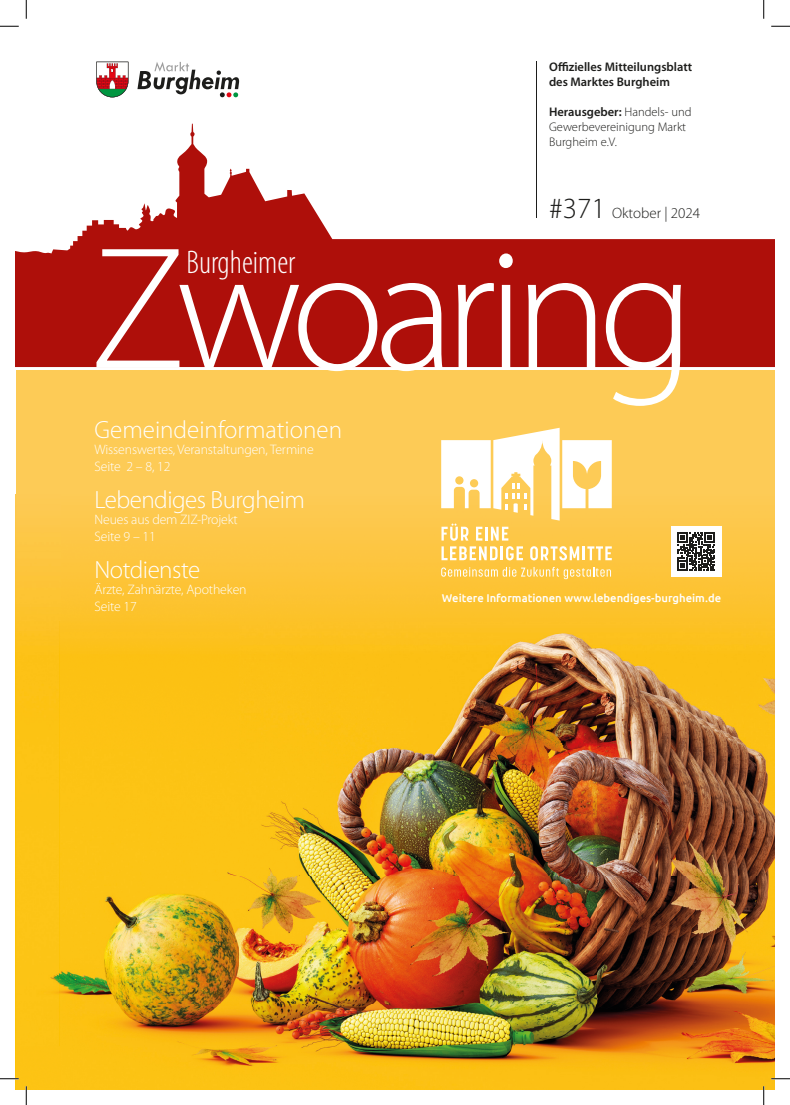
<style>
.page{position:relative;width:790px;height:1105px;background:#fff}
.page>*{position:absolute;margin:0;border:0;box-sizing:border-box;transform-origin:0 0}
.t1{font:300 175.62px "Myriad Pro";letter-spacing:-.055em;color:#fff}
.t2{font:300 condensed 32.88px "Myriad Pro";color:#fff}
.t3{font:300 25px "Myriad Pro";letter-spacing:-.02em;color:#fff}
.t4{font:300 25px "Myriad Pro";color:#fff}
.t5{font:300 15px "Myriad Pro";color:#1d1d1b}
.t6{font:300 13.75px/16.5px "Myriad Pro";letter-spacing:-.01em;color:#fff}
.t7{font:300 12.5px/15px "Myriad Pro";color:#1d1d1b}
.t8{font:600 12.5px/15px "Myriad Pro";color:#1d1d1b}
.t9{font:500 11.25px "Ubuntu";color:#fff}
.s1{font-weight:600}
.s2{font-size:29.38px}
</style>
<div class="page">
<div style="left:16px;top:371px;width:758px;height:124px;background:#fdcb56"></div>
<img style="left:16px;top:495px;width:758px;height:594px">
<svg style="left:96px;top:62px;width:32px;height:35px"></svg>
<svg style="left:137px;top:62px;width:102px;height:35px"></svg>
<hr style="left:536px;top:62px;width:1px;height:156px;background:#1d1d1b">
<svg style="left:16px;top:124px;width:758px;height:243px;fill:#ae0f0a"></svg>
<svg style="left:441px;top:428px;width:170px;height:132px"></svg>
<svg style="left:441px;top:567px;width:170px;height:12px;background:#fdd166"></svg>
<div style="left:671px;top:526px;width:50px;height:51px;background:#fff"></div>
<svg style="left:677px;top:532px;width:38px;height:38px"></svg>
<svg style="left:0;top:25px;width:19px;height:2px"></svg>
<svg style="left:771px;top:25px;width:19px;height:2px"></svg>
<svg style="left:0;top:1078px;width:19px;height:1px"></svg>
<svg style="left:771px;top:1078px;width:19px;height:1px"></svg>
<svg style="left:25px;top:0;width:2px;height:19px"></svg>
<svg style="left:25px;top:1086px;width:2px;height:19px"></svg>
<svg style="left:763px;top:0;width:1px;height:19px"></svg>
<svg style="left:762px;top:1086px;width:2px;height:19px"></svg>
<p class="t8" style="left:549px;top:59px;width:145px">Offizielles Mitteilungsblatt des Marktes Burgheim</p>
<p class="t7" style="left:549px;top:104px;width:144px"><span class="s1">Herausgeber:</span> Handels- und<br>Gewerbevereinigung Markt<br>Burgheim e.V.</p>
<p class="t5" style="left:549px;top:204px;width:153px"><span class="s2">#371</span> Oktober | 2024</p>
<h1 class="t1" style="left:90px;top:205px;width:605px">Zwoaring</h1>
<h2 class="t2" style="left:186px;top:242px;width:110px">Burgheimer</h2>
<h3 class="t4" style="left:94px;top:414px;width:249px">Gemeindeinformationen</h3>
<p class="t6" style="left:94px;top:441px;width:221px">Wissenswertes, Veranstaltungen, Termine<br>Seite 2 – 8, 12</p>
<h3 class="t3" style="left:94px;top:484px;width:212px">Lebendiges Burgheim</h3>
<p class="t6" style="left:94px;top:511px;width:145px">Neues aus dem ZIZ-Projekt<br>Seite 9 – 11</p>
<h3 class="t3" style="left:94px;top:555px;width:107px">Notdienste</h3>
<p class="t6" style="left:94px;top:581px;width:153px">Ärzte, Zahnärzte, Apotheken<br>Seite 17</p>
<p class="t9" style="left:442px;top:591px;width:281px">Weitere Informationen www.lebendiges-burgheim.de</p>
</div>
